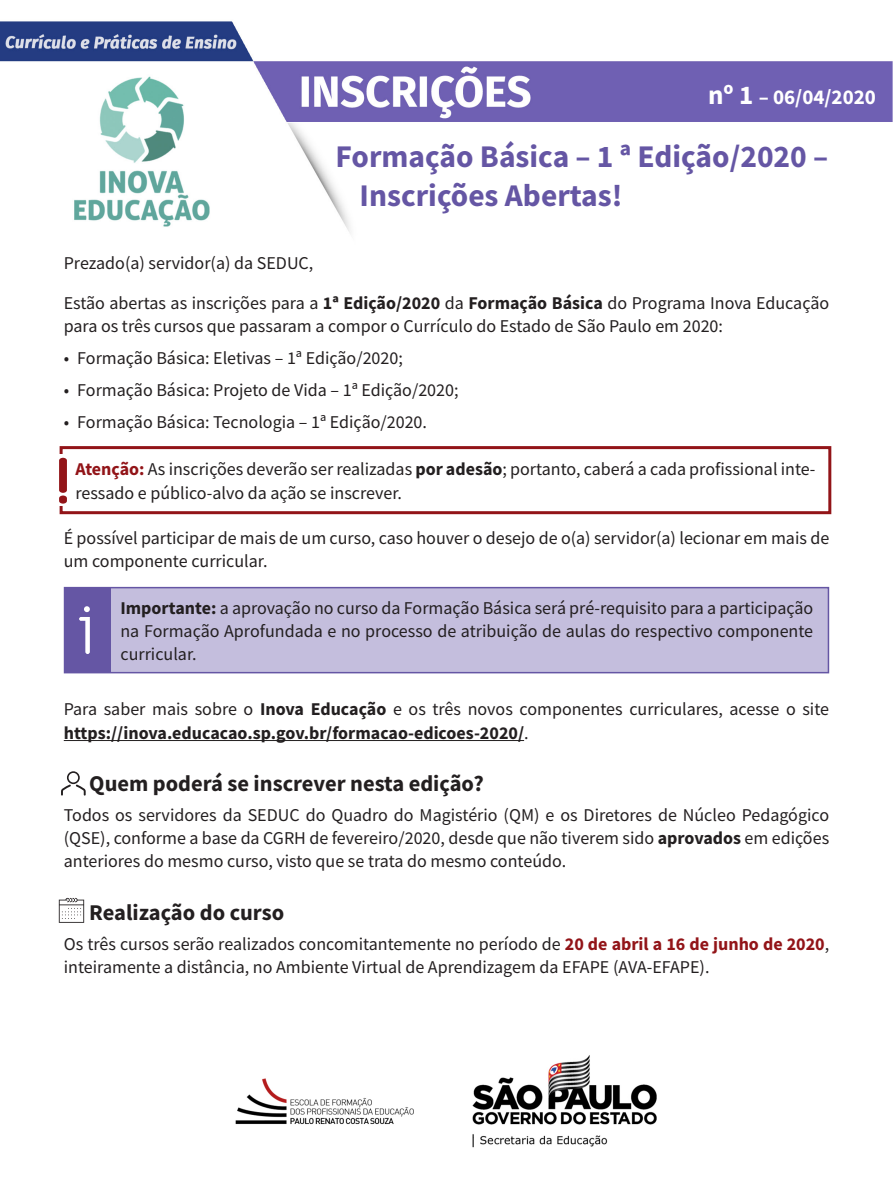
<style>
.page{position:relative;width:893px;height:1183px;background:#fff}
.page>*{position:absolute;margin:0;border:0;box-sizing:border-box;transform-origin:0 0}
.Titulo{font:700 31.5px/39px "Source Sans Pro";color:#6556a4}
.intertitulo{font:700 22.5px "Source Sans Pro";color:#231f20}
.t1{font:700 21px "Source Sans Pro";color:#fff}
.texto_corrido{font:18px/23.2px "Source Sans Pro";color:#231f20}
.texto_corrido-2{font:700 18px/23.2px "Source Sans Pro";color:#231f20}
.texto_box{font:18px/23.2px "Source Sans Pro";color:#231f20}
.s1{font-size:27px}
.s2{font-weight:700}
.s3{font-weight:700;color:#921418}
.s4{font-weight:400}
</style>
<div class="page">
<img style="left:0;top:21px;width:893px;height:212px">
<img style="left:235px;top:1055px;width:422px;height:93px">
<div style="left:60px;top:446px;width:771px;height:68px;border:3px solid #921418"></div>
<div style="left:57px;top:454px;width:13px;height:51px;background:#fff"></div>
<svg style="left:59px;top:457px;width:8px;height:46px"></svg>
<hr style="left:64px;top:739px;width:460px;height:1px;background:#231f20">
<div style="left:64px;top:586px;width:765px;height:87px;background:#c4bedd;border:2px solid #6556a4"></div>
<div style="left:64px;top:587px;width:47px;height:85px;background:#6556a4"></div>
<svg style="left:79px;top:606px;width:11px;height:48px"></svg>
<svg style="left:61px;top:771px;width:25px;height:24px"></svg>
<svg style="left:59px;top:897px;width:25px;height:25px"></svg>
<p class="t1" style="left:708px;top:83px;width:169px"><span class="s1">nº 1</span> – 06/04/2020</p>
<p class="Titulo" style="left:360px;top:137px;width:470px;text-indent:-24px">Formação Básica – 1 ª Edição/2020 –<br>Inscrições Abertas!</p>
<p class="texto_corrido" style="left:64px;top:251px;width:251px">Prezado(a) servidor(a) da SEDUC,</p>
<p class="texto_corrido" style="left:64px;top:291px;width:767px">Estão abertas as inscrições para a <span class="s2">1ª Edição/2020</span> da <span class="s2">Formação Básica</span> do Programa Inova Educação para os três cursos que passaram a compor o Currículo do Estado de São Paulo em 2020:</p>
<p class="texto_corrido" style="left:64px;top:346px;width:341px">• Formação Básica: Eletivas – 1ª Edição/2020;</p>
<p class="texto_corrido" style="left:64px;top:378px;width:396px">• Formação Básica: Projeto de Vida – 1ª Edição/2020;</p>
<p class="texto_corrido" style="left:64px;top:410px;width:365px">• Formação Básica: Tecnologia – 1ª Edição/2020.</p>
<p class="texto_box" style="left:75px;top:457px;width:742px"><span class="s3">Atenção:</span> As inscrições deverão ser realizadas <span class="s2">por adesão</span>; portanto, caberá a cada profissional inte&shy;ressado e público-alvo da ação se inscrever.</p>
<p class="texto_corrido" style="left:64px;top:526px;width:767px">É possível participar de mais de um curso, caso houver o desejo de o(a) servidor(a) lecionar em mais de um componente curricular.</p>
<p class="texto_corrido" style="left:120px;top:595px;width:694px;text-align:justify"><span class="s2">Importante:</span> a aprovação no curso da Formação Básica será pré-requisito para a participação na Formação Aprofundada e no processo de atribuição de aulas do respectivo componente curricular.</p>
<p class="texto_corrido-2" style="left:64px;top:697px;width:767px"><span class="s4">Para saber mais sobre o</span> Inova Educação <span class="s4">e os três novos componentes curriculares, acesse o site </span>https://inova.educacao.sp.gov.br/formacao-edicoes-2020/<span class="s4">.</span></p>
<p class="intertitulo" style="left:89px;top:768px;width:396px">Quem poderá se inscrever nesta edição?</p>
<p class="texto_corrido" style="left:64px;top:803px;width:767px;text-align:justify">Todos os servidores da SEDUC do Quadro do Magistério (QM) e os Diretores de Núcleo Pedagógico (QSE), conforme a base da CGRH de fevereiro/2020, desde que não tiverem sido <span class="s2">aprovados</span> em edições anteriores do mesmo curso, visto que se trata do mesmo conteúdo.</p>
<p class="intertitulo" style="left:89px;top:897px;width:196px">Realização do curso</p>
<p class="texto_corrido" style="left:64px;top:931px;width:767px">Os três cursos serão realizados concomitantemente no período de <span class="s3">20 de abril a 16 de junho de 2020</span>, inteiramente a distância, no Ambiente Virtual de Aprendizagem da EFAPE (AVA-EFAPE).</p>
</div>
